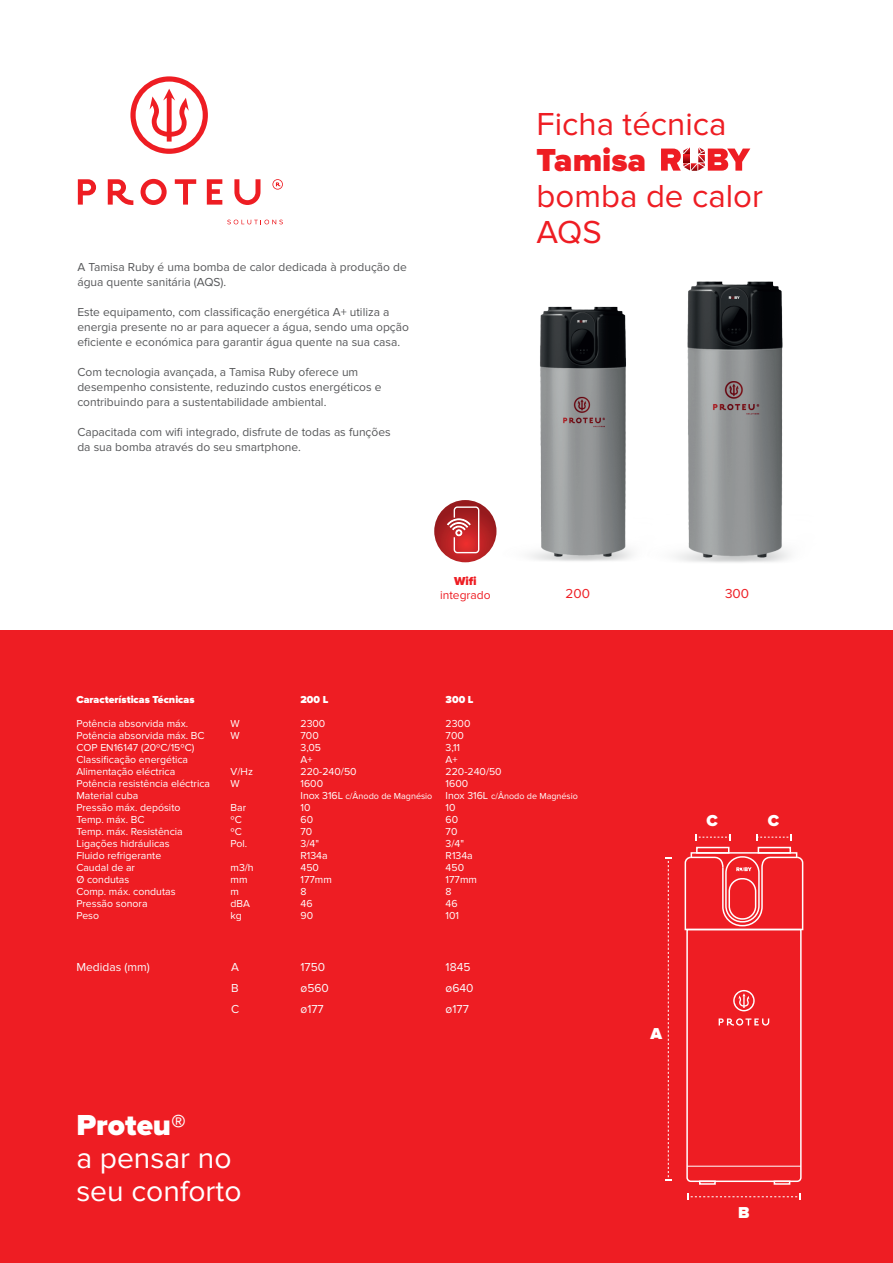
<style>
.page{position:relative;width:893px;height:1263px;background:#fff}
.page>*{position:absolute;margin:0;border:0;box-sizing:border-box;transform-origin:0 0}
.t1{font:33px/36px "Proxima Nova";color:#ee1d23}
.t2{font:900 33px "Proxima Nova";color:#ee1d23}
.t3{font:30px/33px "Proxima Nova";color:#fff}
.t4{font:900 30px "Proxima Nova";color:#fff}
.t5{font:900 16.5px "Proxima Nova";color:#fff}
.t6{font:13.5px "Proxima Nova";color:#ee1d23}
.t7{font:12px/15px "Proxima Nova";color:#57585a}
.t8{font:12px/21px "Proxima Nova";color:#fbfbfc}
.t9{font:12px "Proxima Nova";color:#ee1d23}
.t10{font:900 12px "Proxima Nova";color:#ee1d23}
.t11{font:10.5px/12px "Proxima Nova";color:#fff}
.t12{font:900 10.5px "Proxima Nova";color:#fff}
.t13{font:9px "Proxima Nova";color:#fff}
.s1{font-size:10.5px}
</style>
<div class="page">
<img style="left:688px;top:281px;width:102px;height:282px">
<img style="left:451px;top:291px;width:274px;height:272px">
<div style="left:0;top:631px;width:893px;height:632px;background:#ee1d23"></div>
<svg style="left:78px;top:179px;width:18px;height:26px"></svg>
<svg style="left:108px;top:179px;width:25px;height:26px"></svg>
<svg style="left:141px;top:179px;width:26px;height:26px"></svg>
<svg style="left:175px;top:179px;width:21px;height:26px"></svg>
<svg style="left:207px;top:179px;width:15px;height:26px"></svg>
<svg style="left:234px;top:179px;width:26px;height:26px"></svg>
<svg style="left:130px;top:76px;width:78px;height:78px"></svg>
<svg style="left:272px;top:179px;width:11px;height:11px"></svg>
<svg style="left:227px;top:220px;width:56px;height:4px"></svg>
<svg style="left:661px;top:147px;width:89px;height:24px"></svg>
<svg style="left:434px;top:500px;width:62px;height:62px;background:#b22528"></svg>
<svg style="left:447px;top:518px;width:24px;height:18px"></svg>
<div style="left:454px;top:506px;width:25px;height:47px;border:1px solid #fff;border-radius:3px"></div>
<div style="left:699px;top:1180px;width:17px;height:5px;border:1px solid #fff"></div>
<div style="left:774px;top:1180px;width:16px;height:5px;border:1px solid #fff"></div>
<div style="left:758px;top:847px;width:33px;height:7px;border:1px solid #fff"></div>
<div style="left:696px;top:847px;width:33px;height:7px;border:1px solid #fff"></div>
<div style="left:691px;top:852px;width:106px;height:6px;border:1px solid #fff"></div>
<svg style="left:665px;top:857px;width:7px;height:324px"></svg>
<svg style="left:687px;top:1193px;width:114px;height:7px"></svg>
<svg style="left:695px;top:834px;width:35px;height:6px"></svg>
<svg style="left:757px;top:834px;width:35px;height:6px"></svg>
<svg style="left:684px;top:856px;width:120px;height:327px"></svg>
<p class="t7" style="left:77px;top:260px;width:331px">A Tamisa Ruby é uma bomba de calor dedicada à produção de água quente sanitária (AQS).</p>
<p class="t7" style="left:77px;top:305px;width:333px">Este equipamento, com classificação energética A+ utiliza a energia presente no ar para aquecer a água, sendo uma opção eficiente e económica para garantir água quente na sua casa.</p>
<p class="t7" style="left:77px;top:365px;width:306px">Com tecnologia avançada, a Tamisa Ruby oferece um desempenho consistente, reduzindo custos energéticos e contribuindo para a sustentabilidade ambiental.</p>
<p class="t7" style="left:77px;top:425px;width:315px">Capacitada com wifi integrado, disfrute de todas as funções da sua bomba através do seu smartphone.</p>
<h1 class="t1" style="left:537px;top:106px;width:191px">Ficha técnica</h1>
<h1 class="t2" style="left:537px;top:141px;width:111px">Tamisa</h1>
<h1 class="t1" style="left:537px;top:178px;width:228px">bomba de calor<br>AQS</h1>
<p class="t12" style="left:76px;top:693px;width:120px">Características Técnicas</p>
<p class="t11" style="left:76px;top:718px;width:135px">Potência absorvida máx.<br>Potência absorvida máx. BC<br>COP EN16147 (20ºC/15ºC)<br>Classificação energética<br>Alimentação eléctrica<br>Potência resistência eléctrica<br>Material cuba<br>Pressão máx. depósito<br>Temp. máx. BC<br>Temp. máx. Resistência<br>Ligações hidráulicas<br>Fluido refrigerante<br>Caudal de ar<br>Ø condutas<br>Comp. máx. condutas<br>Pressão sonora<br>Peso</p>
<p class="t11" style="left:231px;top:718px;width:11px">W<br>W</p>
<p class="t11" style="left:231px;top:766px;width:24px">V/Hz<br>W</p>
<p class="t11" style="left:231px;top:802px;width:18px">Bar ºC ºC<br>Pol.</p>
<p class="t11" style="left:231px;top:862px;width:25px">m3/h mm m dBA kg</p>
<p class="t10" style="left:454px;top:574px;width:24px">Wifi</p>
<p class="t9" style="left:440px;top:588px;width:52px">integrado</p>
<p class="t6" style="left:566px;top:586px;width:26px">200</p>
<p class="t6" style="left:725px;top:586px;width:26px">300</p>
<p class="t12" style="left:300px;top:693px;width:29px">200 L</p>
<p class="t11" style="left:300px;top:718px;width:58px">2300<br>700<br>3,05<br>A+<br>220-240/50<br>1600</p>
<p class="t13" style="left:300px;top:791px;width:133px"><span class="s1">Inox 316L</span> c/Ânodo de Magnésio</p>
<p class="t11" style="left:300px;top:802px;width:33px">10<br>60<br>70<br>3/4"<br>R134a<br>450<br>177mm<br>8<br>46<br>90</p>
<p class="t12" style="left:446px;top:693px;width:29px">300 L</p>
<p class="t11" style="left:446px;top:718px;width:58px">2300<br>700<br>3,11<br>A+<br>220-240/50<br>1600</p>
<p class="t13" style="left:446px;top:791px;width:134px"><span class="s1">Inox 316L</span> c/Ânodo de Magnésio</p>
<p class="t11" style="left:446px;top:802px;width:33px">10<br>60<br>70<br>3/4"<br>R134a<br>450<br>177mm<br>8<br>46<br>101</p>
<h3 class="t5" style="left:706px;top:811px;width:13px">C</h3>
<h3 class="t5" style="left:768px;top:811px;width:13px">C</h3>
<p class="t8" style="left:76px;top:956px;width:75px">Medidas (mm)</p>
<p class="t8" style="left:231px;top:956px;width:10px;text-align:justify">A B C</p>
<p class="t8" style="left:300px;top:956px;width:30px">1750 ø560 ø177</p>
<p class="t8" style="left:446px;top:956px;width:29px">1845 ø640 ø177</p>
<h2 class="t4" style="left:76px;top:1107px;width:111px">Proteu®</h2>
<h2 class="t3" style="left:76px;top:1142px;width:167px">a pensar no seu conforto</h2>
<h3 class="t5" style="left:650px;top:1023px;width:13px">A</h3>
<h3 class="t5" style="left:738px;top:1203px;width:13px">B</h3>
</div>
